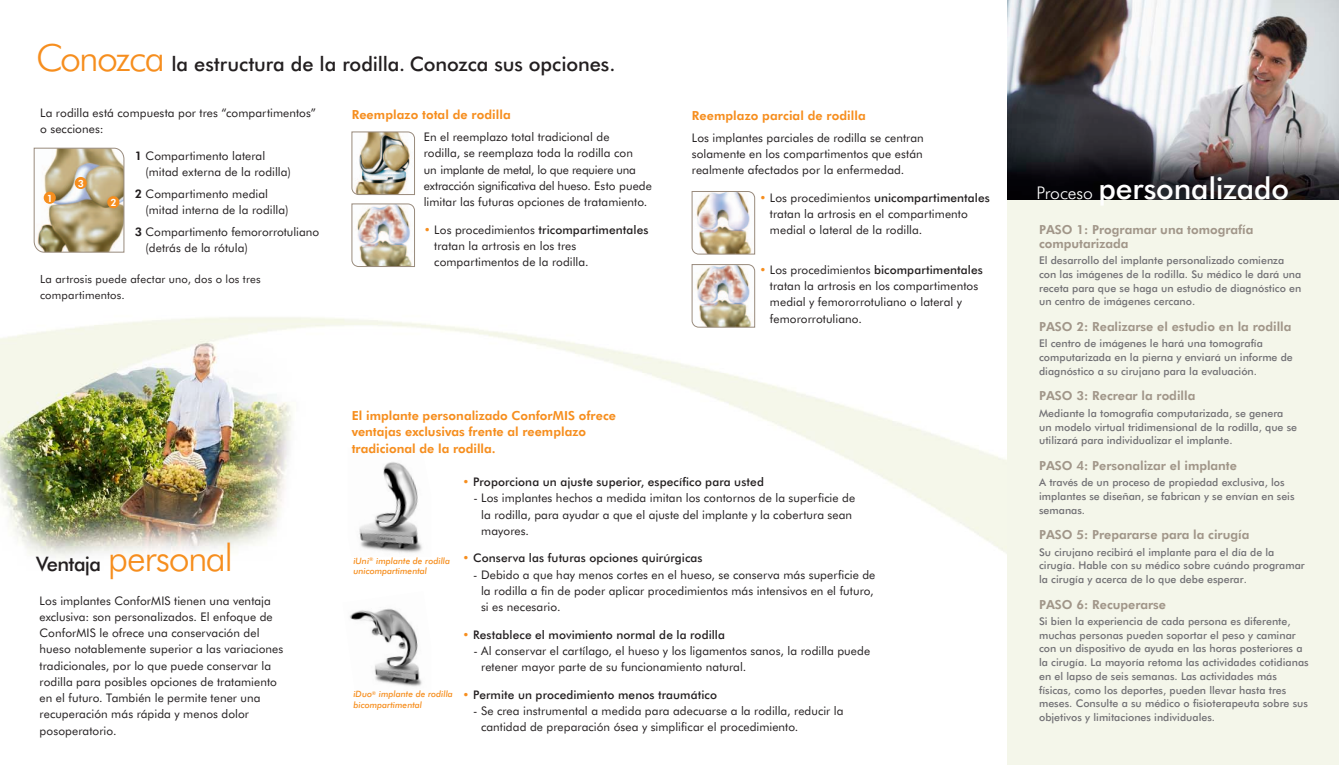
<style>
.page{position:relative;width:1339px;height:765px;background:#fff}
.page>*{position:absolute;margin:0;border:0;box-sizing:border-box;transform-origin:0 0}
.t1{font:300 37.5px "Futura BT";letter-spacing:-.035em;color:#f68e1e}
.t2{font:500 30px "Futura BT";letter-spacing:-.005em;color:#fff}
.t3{font:500 20px "Futura BT";letter-spacing:-.005em;color:#231f20}
.Sub1{font:800 12.5px/13.8px "Futura BT";color:#a19689}
.t4{font:800 12.5px/16.2px "Futura BT";letter-spacing:.005em;color:#f68e1e}
.t5{font:11.88px/16.2px "Futura BT";letter-spacing:.005em;color:#231f20}
.t6{font:500 11.88px "Futura BT";letter-spacing:.005em;color:#231f20}
.t7{font:11.25px/16.2px "Futura BT";letter-spacing:.015em;color:#231f20}
.List_body{font:500 10.62px/13.8px "Futura BT";color:#717074}
.t8{font:800 10px "Futura BT";color:#fff}
.t9{font:italic 500 8.75px/10.5px "Futura BT";color:#f68e1e}
.s1{font-weight:300;font-size:37.5px;color:#f68e1e}
.s2{font-weight:800}
.s3{color:#f68e1e}
.s4{font-weight:500}
.s5{font-weight:500;font-size:20px;color:#231f20}
.s6{font-weight:300;font-size:17.5px}
</style>
<div class="page">
<img style="left:0;top:147px;width:1007px;height:412px">
<img style="left:349px;top:608px;width:73px;height:79px">
<img style="left:348px;top:448px;width:83px;height:109px">
<div style="left:1007px;top:0;width:332px;height:765px;background:#f4f6ea"></div>
<img style="left:1007px;top:0;width:332px;height:200px">
<img style="left:691px;top:264px;width:64px;height:64px">
<img style="left:351px;top:203px;width:64px;height:64px">
<svg style="left:691px;top:191px;width:64px;height:64px"></svg>
<img style="left:351px;top:131px;width:64px;height:64px">
<svg style="left:33px;top:148px;width:92px;height:105px"></svg>
<div style="left:44px;top:192px;width:12px;height:12px;background:#f68e1e;border-radius:50%"></div>
<div style="left:107px;top:196px;width:12px;height:12px;background:#f68e1e;border-radius:50%"></div>
<div style="left:75px;top:177px;width:12px;height:12px;background:#f68e1e;border-radius:50%"></div>
<p class="t3" style="left:36px;top:52px;width:581px"><span class="s1">Conozca</span> la estructura de la rodilla. Conozca sus opciones.</p>
<p class="t5" style="left:40px;top:105px;width:277px">La rodilla está compuesta por tres “compartimentos” o secciones:</p>
<p class="t8" style="left:47px;top:192px;width:8px">1</p>
<p class="t8" style="left:78px;top:177px;width:8px">3</p>
<p class="t8" style="left:110px;top:197px;width:8px">2</p>
<p class="t5" style="left:146px;top:147px;width:147px;text-indent:-11px"><span class="s2">1</span> Compartimento lateral (mitad externa de la rodilla)</p>
<p class="t5" style="left:146px;top:185px;width:144px;text-indent:-11px"><span class="s2">2</span> Compartimento medial (mitad interna de la rodilla)</p>
<p class="t5" style="left:146px;top:223px;width:175px;text-indent:-11px"><span class="s2">3</span> Compartimento femororrotuliano (detrás de la rótula)</p>
<p class="t7" style="left:40px;top:270px;width:222px">La artrosis puede afectar uno, dos o los tres compartimentos.</p>
<p class="t4" style="left:352px;top:107px;width:160px">Reemplazo total de rodilla</p>
<p class="t5" style="left:424px;top:129px;width:230px">En el reemplazo total tradicional de<br>rodilla, se reemplaza toda la rodilla con<br>un implante de metal, lo que requiere una extracción significativa del hueso. Esto puede limitar las futuras opciones de tratamiento.</p>
<p class="t5" style="left:434px;top:221px;width:216px;text-indent:-11px"><span class="s3">•</span> Los procedimientos <span class="s4">tricompartimentales </span>tratan la artrosis en los tres compartimentos de la rodilla.</p>
<p class="t4" style="left:692px;top:107px;width:175px">Reemplazo parcial de rodilla</p>
<p class="t5" style="left:692px;top:129px;width:233px;text-align:justify">Los implantes parciales de rodilla se centran solamente en los compartimentos que están realmente afectados por la enfermedad.</p>
<p class="t5" style="left:770px;top:189px;width:221px;text-indent:-11px"><span class="s3">•</span> Los procedimientos <span class="s4">unicompartimentales </span>tratan la artrosis en el compartimento medial o lateral de la rodilla.</p>
<p class="t5" style="left:770px;top:261px;width:214px;text-indent:-11px"><span class="s3">•</span> Los procedimientos <span class="s4">bicompartimentales </span>tratan la artrosis en los compartimentos medial y femororrotuliano o lateral y femororrotuliano.</p>
<p class="t1" style="left:36px;top:534px;width:199px"><span class="s5">Ventaja</span> personal</p>
<p class="t5" style="left:40px;top:592px;width:245px">Los implantes ConforMIS tienen una ventaja exclusiva: son personalizados. El enfoque de ConforMIS le ofrece una conservación del hueso notablemente superior a las variaciones tradicionales, por lo que puede conservar la rodilla para posibles opciones de tratamiento en el futuro. También le permite tener una recuperación más rápida y menos dolor posoperatorio.</p>
<p class="t4" style="left:352px;top:407px;width:266px">El implante personalizado ConforMIS ofrece ventajas exclusivas frente al reemplazo tradicional de la rodilla.</p>
<p class="t6" style="left:463px;top:475px;width:303px"><span class="s3">•</span> Proporciona un ajuste superior, específico para usted</p>
<p class="t5" style="left:481px;top:490px;width:375px;text-indent:-8px">- Los implantes hechos a medida imitan los contornos de la superficie de la rodilla, para ayudar a que el ajuste del implante y la cobertura sean mayores.</p>
<p class="t6" style="left:463px;top:551px;width:242px"><span class="s3">•</span> Conserva las futuras opciones quirúrgicas</p>
<p class="t5" style="left:481px;top:566px;width:396px;text-indent:-8px">- Debido a que hay menos cortes en el hueso, se conserva más superficie de la rodilla a fin de poder aplicar procedimientos más intensivos en el futuro, si es necesario.</p>
<p class="t6" style="left:463px;top:627px;width:264px"><span class="s3">•</span> Restablece el movimiento normal de la rodilla</p>
<p class="t5" style="left:481px;top:643px;width:390px;text-indent:-8px">- Al conservar el cartílago, el hueso y los ligamentos sanos, la rodilla puede retener mayor parte de su funcionamiento natural.</p>
<p class="t6" style="left:463px;top:687px;width:256px"><span class="s3">•</span> Permite un procedimiento menos traumático</p>
<p class="t5" style="left:481px;top:703px;width:364px;text-indent:-8px">- Se crea instrumental a medida para adecuarse a la rodilla, reducir la cantidad de preparación ósea y simplificar el procedimiento.</p>
<p class="t9" style="left:353px;top:556px;width:98px">iUni<sup>®</sup> implante de rodilla unicompartimental</p>
<p class="t9" style="left:353px;top:689px;width:101px">iDuo<sup>®</sup> implante de rodilla bicompartimental</p>
<p class="t2" style="left:1036px;top:170px;width:254px"><span class="s6">Proceso</span> personalizado</p>
<p class="Sub1" style="left:1039px;top:223px;width:216px">PASO 1: Programar una tomografía computarizada</p>
<p class="List_body" style="left:1039px;top:253px;width:264px">El desarrollo del implante personalizado comienza con las imágenes de la rodilla. Su médico le dará una receta para que se haga un estudio de diagnóstico en un centro de imágenes cercano.</p>
<p class="Sub1" style="left:1039px;top:319px;width:254px">PASO 2: Realizarse el estudio en la rodilla</p>
<p class="List_body" style="left:1039px;top:337px;width:255px">El centro de imágenes le hará una tomografía computarizada en la pierna y enviará un informe de diagnóstico a su cirujano para la evaluación.</p>
<p class="Sub1" style="left:1039px;top:389px;width:158px">PASO 3: Recrear la rodilla</p>
<p class="List_body" style="left:1039px;top:406px;width:259px">Mediante la tomografía computarizada, se genera un modelo virtual tridimensional de la rodilla, que se utilizará para individualizar el implante.</p>
<p class="Sub1" style="left:1039px;top:458px;width:199px">PASO 4: Personalizar el implante</p>
<p class="List_body" style="left:1039px;top:475px;width:257px">A través de un proceso de propiedad exclusiva, los implantes se diseñan, se fabrican y se envían en seis semanas.</p>
<p class="Sub1" style="left:1039px;top:528px;width:212px">PASO 5: Prepararse para la cirugía</p>
<p class="List_body" style="left:1039px;top:545px;width:267px">Su cirujano recibirá el implante para el día de la cirugía. Hable con su médico sobre cuándo programar la cirugía y acerca de lo que debe esperar.</p>
<p class="Sub1" style="left:1039px;top:597px;width:128px">PASO 6: Recuperarse</p>
<p class="List_body" style="left:1039px;top:614px;width:271px">Si bien la experiencia de cada persona es diferente, muchas personas pueden soportar el peso y caminar con un dispositivo de ayuda en las horas posteriores a la cirugía. La mayoría retoma las actividades cotidianas en el lapso de seis semanas. Las actividades más físicas, como los deportes, pueden llevar hasta tres meses. Consulte a su médico o fisioterapeuta sobre sus objetivos y limitaciones individuales.</p>
</div>
